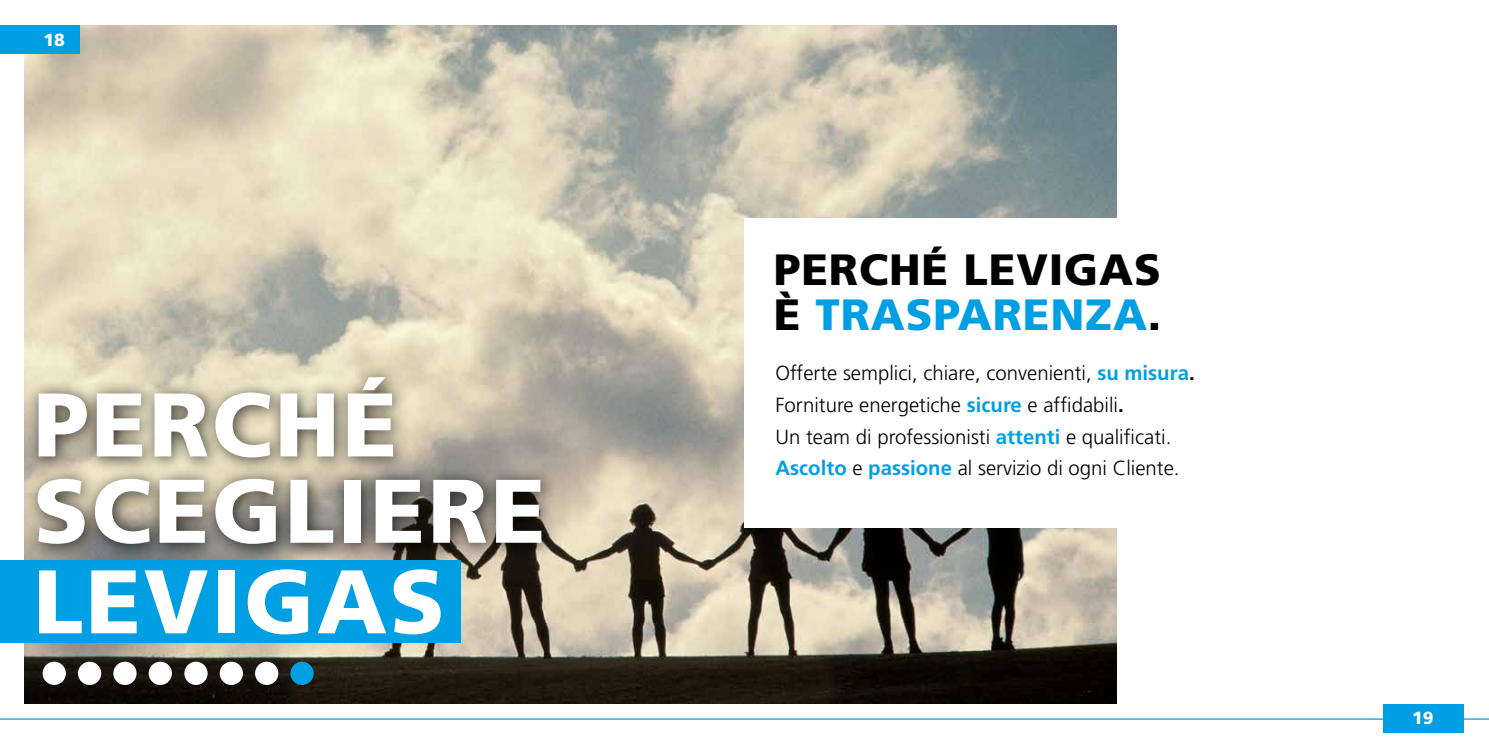
<style>
.page{position:relative;width:1489px;height:745px;background:#fff}
.page>*{position:absolute;margin:0;border:0;box-sizing:border-box;transform-origin:0 0}
.t1{font:900 90px/86.2px "Frutiger";letter-spacing:.03em;color:#fff}
.t2{font:900 43.75px/45px "Frutiger";letter-spacing:.02em;color:#000}
.t3{font:300 20.38px/31.6px "Frutiger";color:#000}
.t4{font:900 17.5px "Frutiger";color:#fff}
.s1{color:#009fe3}
.s2{font-weight:700;color:#009fe3}
.s3{font-weight:700}
</style>
<div class="page">
<img style="left:25px;top:25px;width:1091px;height:678px">
<div style="left:0;top:25px;width:79px;height:29px;background:#009fe3"></div>
<hr style="left:0;top:718px;width:1488px;height:1px;background:#009fe3">
<div style="left:1382px;top:703px;width:80px;height:29px;background:#009fe3"></div>
<div style="left:744px;top:217px;width:484px;height:310px;background:#fff"></div>
<div style="left:0;top:560px;width:461px;height:82px;background:#009fe3"></div>
<div style="left:43px;top:661px;width:23px;height:23px;background:#fff;border-radius:50%"></div>
<div style="left:78px;top:661px;width:23px;height:23px;background:#fff;border-radius:50%"></div>
<div style="left:149px;top:661px;width:23px;height:23px;background:#fff;border-radius:50%"></div>
<div style="left:113px;top:661px;width:24px;height:23px;background:#fff;border-radius:50%"></div>
<div style="left:184px;top:661px;width:23px;height:23px;background:#fff;border-radius:50%"></div>
<div style="left:220px;top:661px;width:23px;height:23px;background:#fff;border-radius:50%"></div>
<div style="left:290px;top:661px;width:23px;height:23px;background:#009fe3;border-radius:50%"></div>
<div style="left:255px;top:661px;width:23px;height:23px;background:#fff;border-radius:50%"></div>
<div style="left:25px;top:364px;width:534px;height:197px;background:#000;opacity:.75"></div>
<p class="t4" style="left:43px;top:29px;width:23px">18</p>
<h1 class="t1" style="left:34px;top:380px;width:513px">PERCHÉ<br>SCEGLIERE</h1>
<h1 class="t1" style="left:33px;top:557px;width:413px">LEVIGAS</h1>
<h2 class="t2" style="left:773px;top:246px;width:389px">PERCHÉ LEVIGAS<br>È <span class="s1">TRASPARENZA</span>.</h2>
<p class="t3" style="left:775px;top:357px;width:420px">Offerte semplici, chiare, convenienti, <span class="s2">su misura</span><span class="s3">.<br></span>Forniture energetiche <span class="s2">sicure</span> e affidabili<span class="s3">.<br></span>Un team di professionisti <span class="s2">attenti</span> e qualificati.<br><span class="s2">Ascolto</span> e <span class="s2">passione</span> al servizio di ogni Cliente.</p>
<p class="t4" style="left:1411px;top:706px;width:23px">19</p>
</div>
